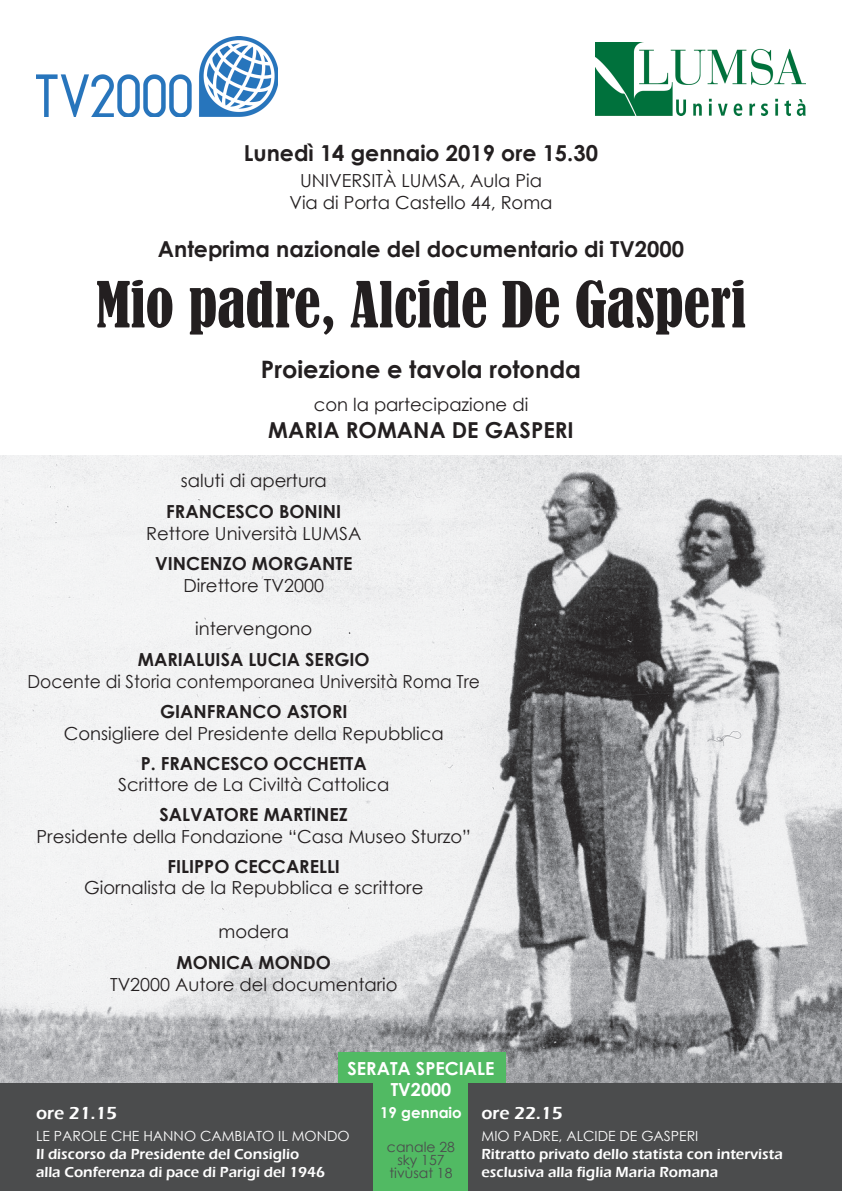
<style>
.page{position:relative;width:842px;height:1191px;background:#fff}
.page>*{position:absolute;margin:0;border:0;box-sizing:border-box;transform-origin:0 0}
.t1{font:condensed 59px "Bernard";color:#231f20}
.t2{font:700 24px "Century Gothic";color:#231f20}
.t3{font:700 22px "Century Gothic";color:#231f20}
.t4{font:18px/21.6px "Century Gothic";color:#231f20;text-align:center}
.t5{font:700 18px "Century Gothic";color:#231f20}
.t6{font:18px "Century Gothic";color:#231f20;scale:.95 1}
.t7{font:700 18px/21.6px "Century Gothic";color:#fff;text-align:center}
.t8{font:600 18px "Eras ITC";color:#fff}
.t9{font:600 15px/18px "Eras ITC";color:#fff}
.t10{font:700 15px "Century Gothic";color:#fff}
.t11{font:14px "Century Gothic";color:#fff}
.t12{font:14px/13px "Century Gothic";color:#4b4c4d;text-align:center}
</style>
<div class="page">
<img style="left:0;top:455px;width:842px;height:628px">
<div style="left:338px;top:1053px;width:168px;height:138px;background:#51ba63"></div>
<div style="left:0;top:1083px;width:842px;height:108px;background:#4b4c4d"></div>
<div style="left:374px;top:1061px;width:94px;height:130px;background:#51ba63"></div>
<img style="left:36px;top:37px;width:242px;height:80px">
<img style="left:595px;top:42px;width:210px;height:73px">
<p class="t3" style="left:244px;top:136px;width:356px">Lunedì 14 gennaio 2019 ore 15.30</p>
<p class="t4" style="left:289px;top:169px;width:265px">UNIVERSITÀ LUMSA, Aula Pia<br>Via di Porta Castello 44, Roma</p>
<p class="t3" style="left:158px;top:232px;width:528px">Anteprima nazionale del documentario di TV2000</p>
<h1 class="t1" style="left:96px;top:270px;width:652px">Mio padre, Alcide De Gasperi</h1>
<h2 class="t2" style="left:261px;top:351px;width:322px">Proiezione e tavola rotonda</h2>
<p class="t4" style="left:314px;top:394px;width:216px">con la partecipazione di</p>
<p class="t3" style="left:268px;top:413px;width:307px">MARIA ROMANA DE GASPERI</p>
<p class="t4" style="left:181px;top:469px;width:147px">saluti di apertura</p>
<p class="t5" style="left:166px;top:498px;width:176px">FRANCESCO BONINI</p>
<p class="t4" style="left:146px;top:522px;width:217px">Rettore Università LUMSA</p>
<p class="t5" style="left:155px;top:550px;width:199px">VINCENZO MORGANTE</p>
<p class="t4" style="left:184px;top:574px;width:142px">Direttore TV2000</p>
<p class="t4" style="left:195px;top:617px;width:119px">intervengono</p>
<p class="t5" style="left:138px;top:646px;width:233px">MARIALUISA LUCIA SERGIO</p>
<p class="t6" style="left:28px;top:669px;width:478px">Docente di Storia contemporanea Università Roma Tre</p>
<p class="t5" style="left:160px;top:697px;width:189px">GIANFRANCO ASTORI</p>
<p class="t4" style="left:64px;top:722px;width:381px">Consigliere del Presidente della Repubblica</p>
<p class="t5" style="left:141px;top:749px;width:228px">P. FRANCESCO OCCHETTA</p>
<p class="t4" style="left:118px;top:773px;width:273px">Scrittore de La Civiltà Cattolica</p>
<p class="t5" style="left:160px;top:801px;width:190px">SALVATORE MARTINEZ</p>
<p class="t4" style="left:37px;top:825px;width:436px">Presidente della Fondazione “Casa Museo Sturzo”</p>
<p class="t5" style="left:168px;top:852px;width:174px">FILIPPO CECCARELLI</p>
<p class="t4" style="left:84px;top:877px;width:341px">Giornalista de la Repubblica e scrittore</p>
<p class="t4" style="left:219px;top:920px;width:72px">modera</p>
<p class="t5" style="left:177px;top:949px;width:156px">MONICA MONDO</p>
<p class="t4" style="left:110px;top:973px;width:289px">TV2000 Autore del documentario</p>
<p class="t7" style="left:348px;top:1056px;width:148px">SERATA SPECIALE<br>TV2000</p>
<p class="t10" style="left:380px;top:1101px;width:83px">19 gennaio</p>
<p class="t12" style="left:387px;top:1140px;width:70px">canale 28 sky 157 tivùsat 18</p>
<p class="t8" style="left:36px;top:1102px;width:83px">ore 21.15</p>
<p class="t11" style="left:36px;top:1125px;width:315px">LE PAROLE CHE HANNO CAMBIATO IL MONDO</p>
<p class="t9" style="left:36px;top:1144px;width:291px">Il discorso da Presidente del Consiglio alla Conferenza di pace di Parigi del 1946</p>
<p class="t8" style="left:481px;top:1102px;width:83px">ore 22.15</p>
<p class="t11" style="left:481px;top:1125px;width:218px">MIO PADRE, ALCIDE DE GASPERI</p>
<p class="t9" style="left:481px;top:1144px;width:303px">Ritratto privato dello statista con intervista esclusiva alla figlia Maria Romana</p>
</div>
